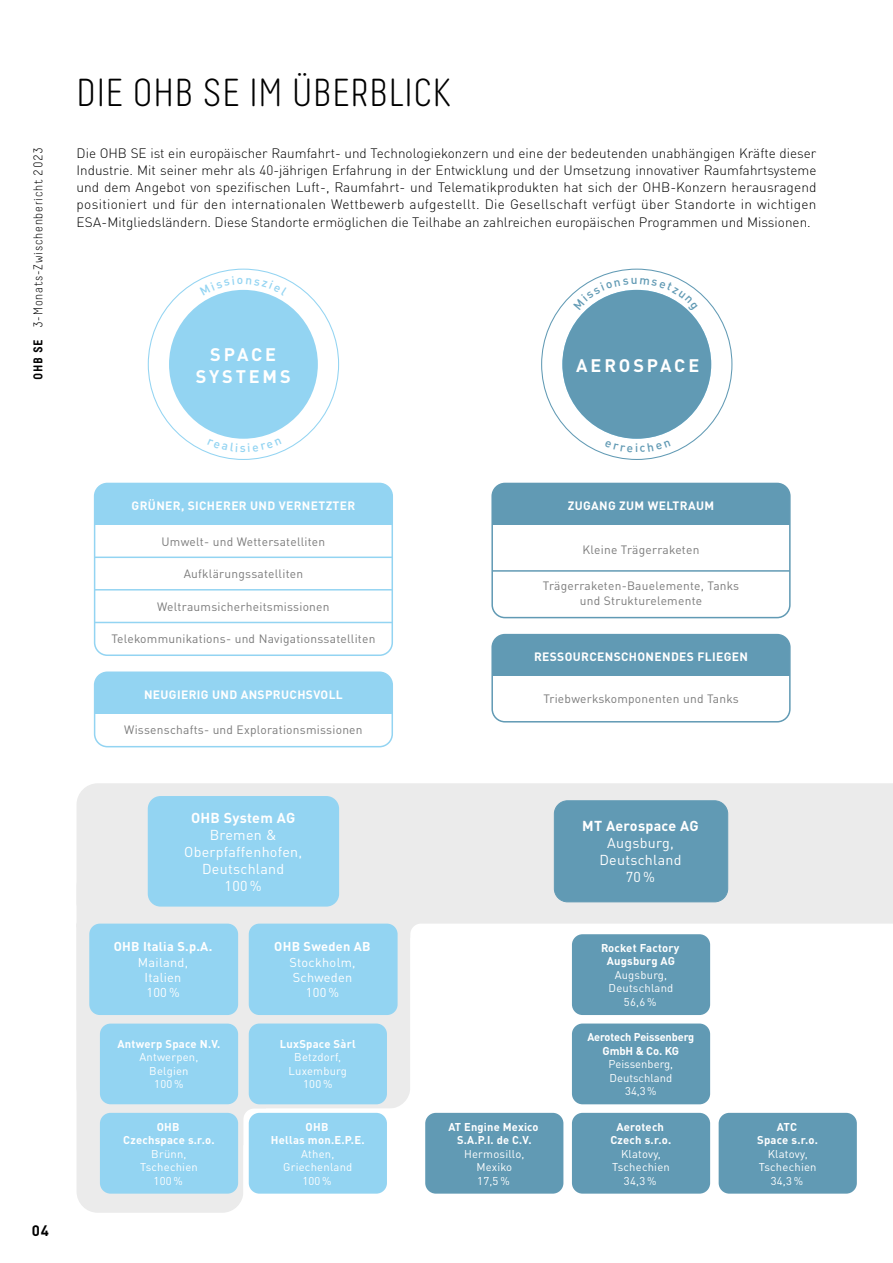
<style>
.page{position:relative;width:893px;height:1263px;background:#fff}
.page>*{position:absolute;margin:0;border:0;box-sizing:border-box;transform-origin:0 0}
.t1{font:300 39px "Decima Round";letter-spacing:.02em;color:#000}
.t2{font:700 18px/21.6px "DINOT";letter-spacing:.16em;color:#fff;text-align:center}
.t3{font:700 15px "DINOT";color:#000}
.t4{font:14.25px/17.1px "DINOT";letter-spacing:.02em;color:#fff;text-align:center}
.t5{font:700 14.25px "DINOT";letter-spacing:.02em;color:#fff}
.t6{font:300 13.5px/17.2px "DINOT";color:#000;text-align:justify}
.t7{font:12.75px/15.3px "DINOT";letter-spacing:.02em;color:#fff;text-align:center}
.t8{font:300 12.75px "Decima Round";letter-spacing:.065em;color:#000}
.t9{font:700 12.75px "DINOT";letter-spacing:.02em;color:#fff}
.t10{font:12px/14.4px "DINOT";letter-spacing:.02em;color:#7b7b7b;text-align:center}
.t11{font:700 12px "DINOT";letter-spacing:.03em;color:#fff}
.t12{font:11.25px/13.5px "DINOT";letter-spacing:.02em;color:#fff;text-align:center}
.t13{font:700 11.25px/13.5px "DINOT";letter-spacing:.02em;color:#fff;text-align:center}
.t14{font:700 11.25px/13.5px "DINOT";letter-spacing:-.01em;color:#fff;text-align:center}
.t15{font:11.25px/13.5px "DINOT";color:#fff;text-align:center}
.s1{font-weight:700}
</style>
<div class="page">
<div style="left:562px;top:290px;width:149px;height:149px;background:#619ab4;border-radius:50%"></div>
<div style="left:169px;top:290px;width:149px;height:149px;background:#93d4f2;border-radius:50%"></div>
<div style="left:230px;top:1098px;width:38px;height:48px;background:#ebebeb;border-radius:19px"></div>
<div style="left:77px;top:783px;width:816px;height:140px;background:#ebebeb"></div>
<div style="left:77px;top:865px;width:166px;height:348px;background:#ebebeb;border-radius:21px"></div>
<svg style="left:100px;top:923px;width:310px;height:185px;fill:#ebebeb"></svg>
<div style="left:243px;top:1108px;width:167px;height:105px;background:#fff;border-radius:11px"></div>
<svg style="left:410px;top:923px;width:483px;height:256px"></svg>
<div style="left:148px;top:796px;width:191px;height:110px;background:#93d4f2;border-radius:13px"></div>
<div style="left:249px;top:923px;width:149px;height:92px;background:#93d4f2;border-radius:11px"></div>
<div style="left:89px;top:923px;width:149px;height:92px;background:#93d4f2;border-radius:11px"></div>
<div style="left:249px;top:1023px;width:138px;height:81px;background:#93d4f2;border-radius:11px"></div>
<div style="left:100px;top:1023px;width:138px;height:81px;background:#93d4f2;border-radius:11px"></div>
<div style="left:249px;top:1113px;width:138px;height:80px;background:#93d4f2;border-radius:11px"></div>
<div style="left:100px;top:1113px;width:138px;height:80px;background:#93d4f2;border-radius:11px"></div>
<div style="left:572px;top:934px;width:138px;height:81px;background:#619ab4;border-radius:11px"></div>
<div style="left:572px;top:1023px;width:138px;height:81px;background:#619ab4;border-radius:11px"></div>
<div style="left:572px;top:1113px;width:138px;height:80px;background:#619ab4;border-radius:11px"></div>
<div style="left:719px;top:1113px;width:138px;height:80px;background:#619ab4;border-radius:11px"></div>
<div style="left:425px;top:1113px;width:138px;height:80px;background:#619ab4;border-radius:11px"></div>
<div style="left:554px;top:801px;width:174px;height:101px;background:#619ab4;border-radius:13px"></div>
<div style="left:554px;top:800px;width:174px;height:102px;border:1px solid #619ab4;border-radius:13px"></div>
<div style="left:492px;top:635px;width:298px;height:87px;background:#619ab4;border-radius:13px"></div>
<div style="left:492px;top:676px;width:298px;height:46px;background:#fff"></div>
<div style="left:491px;top:634px;width:300px;height:88px;border:2px solid #619ab4;border-radius:13px"></div>
<div style="left:492px;top:483px;width:298px;height:135px;background:#619ab4;border-radius:13px"></div>
<div style="left:494px;top:525px;width:294px;height:93px;background:#fff"></div>
<div style="left:491px;top:483px;width:300px;height:135px;border:2px solid #619ab4;border-radius:13px"></div>
<hr style="left:492px;top:570px;width:298px;height:2px;background:#619ab4">
<div style="left:95px;top:483px;width:297px;height:172px;background:#93d4f2;border-radius:13px"></div>
<div style="left:95px;top:525px;width:297px;height:130px;background:#fff"></div>
<div style="left:94px;top:483px;width:299px;height:173px;border:2px solid #93d4f2;border-radius:13px"></div>
<hr style="left:95px;top:622px;width:297px;height:1px;background:#93d4f2">
<hr style="left:95px;top:589px;width:297px;height:1px;background:#93d4f2">
<hr style="left:95px;top:556px;width:297px;height:2px;background:#93d4f2">
<div style="left:95px;top:672px;width:297px;height:75px;background:#93d4f2;border-radius:13px"></div>
<div style="left:95px;top:714px;width:297px;height:33px;background:#fff"></div>
<div style="left:94px;top:671px;width:299px;height:76px;border:2px solid #93d4f2;border-radius:13px"></div>
<svg style="left:573px;top:278px;width:125px;height:33px"></svg>
<svg style="left:207px;top:438px;width:75px;height:14px"></svg>
<svg style="left:200px;top:276px;width:87px;height:19px"></svg>
<p class="t8" style="left:31px;top:380px;width:235px;rotate:-90deg"><span class="s1">OHB SE</span> 3-Monats-Zwischenbericht 2023</p>
<h1 class="t1" style="left:77px;top:71px;width:376px">DIE OHB SE IM ÜBERBLICK</h1>
<p class="t6" style="left:77px;top:144px;width:741px">Die OHB SE ist ein europäischer Raumfahrt- und Technologiekonzern und eine der bedeutenden unabhängigen Kräfte dieser Industrie. Mit seiner mehr als 40-jährigen Erfahrung in der Entwicklung und der Umsetzung innovativer Raumfahrtsysteme und dem Angebot von spezifischen Luft-, Raumfahrt- und Telematikprodukten hat sich der OHB-Konzern herausragend positioniert und für den internationalen Wettbewerb aufgestellt. Die Gesellschaft verfügt über Standorte in wichtigen ESA-Mitgliedsländern. Diese Standorte ermöglichen die Teilhabe an zahlreichen europäischen Programmen und Missionen.</p>
<h2 class="t2" style="left:196px;top:344px;width:97px">SPACE<br>SYSTEMS</h2>
<h2 class="t2" style="left:576px;top:354px;width:124px">AEROSPACE</h2>
<p class="t3" style="left:32px;top:1221px;width:19px">04</p>
<p class="t11" style="left:132px;top:498px;width:225px">GRÜNER, SICHERER UND VERNETZTER</p>
<p class="t10" style="left:162px;top:535px;width:165px">Umwelt- und Wettersatelliten</p>
<p class="t10" style="left:184px;top:567px;width:121px">Aufklärungssatelliten</p>
<p class="t10" style="left:157px;top:599px;width:174px">Weltraumsicherheitsmissionen</p>
<p class="t10" style="left:111px;top:631px;width:265px">Telekommunikations- und Navigationssatelliten</p>
<p class="t11" style="left:144px;top:686px;width:200px">NEUGIERIG UND ANSPRUCHSVOLL</p>
<p class="t10" style="left:124px;top:723px;width:240px">Wissenschafts- und Explorationsmissionen</p>
<p class="t5" style="left:191px;top:808px;width:106px">OHB System AG</p>
<p class="t4" style="left:184px;top:826px;width:120px">Bremen &amp;<br>Oberpfaffenhofen,<br>Deutschland<br>100 %</p>
<p class="t9" style="left:114px;top:938px;width:100px">OHB Italia S.p.A.</p>
<p class="t7" style="left:138px;top:954px;width:52px">Mailand,<br>Italien<br>100 %</p>
<p class="t13" style="left:117px;top:1037px;width:105px">Antwerp Space N.V.</p>
<p class="t12" style="left:139px;top:1050px;width:61px">Antwerpen,<br>Belgien<br>100 %</p>
<p class="t13" style="left:123px;top:1119px;width:93px">OHB<br>Czechspace s.r.o.</p>
<p class="t12" style="left:140px;top:1146px;width:59px">Brünn,<br>Tschechien<br>100 %</p>
<p class="t9" style="left:274px;top:938px;width:98px">OHB Sweden AB</p>
<p class="t7" style="left:289px;top:954px;width:68px">Stockholm,<br>Schweden<br>100 %</p>
<p class="t13" style="left:280px;top:1037px;width:77px">LuxSpace Sàrl</p>
<p class="t12" style="left:288px;top:1050px;width:60px">Betzdorf,<br>Luxemburg<br>100 %</p>
<p class="t13" style="left:271px;top:1119px;width:95px">OHB<br>Hellas mon.E.P.E.</p>
<p class="t12" style="left:283px;top:1146px;width:71px">Athen,<br>Griechenland<br>100 %</p>
<p class="t11" style="left:568px;top:498px;width:148px">ZUGANG ZUM WELTRAUM</p>
<p class="t10" style="left:583px;top:542px;width:118px">Kleine Trägerraketen</p>
<p class="t10" style="left:543px;top:578px;width:198px">Trägerraketen-Bauelemente, Tanks und Strukturelemente</p>
<p class="t11" style="left:534px;top:649px;width:215px">RESSOURCENSCHONENDES FLIEGEN</p>
<p class="t10" style="left:543px;top:691px;width:197px">Triebwerkskomponenten und Tanks</p>
<p class="t13" style="left:448px;top:1119px;width:92px">AT Engine Mexico<br>S.A.P.I. de C.V.</p>
<p class="t12" style="left:464px;top:1146px;width:62px">Hermosillo,<br>Mexiko<br>17,5 %</p>
<p class="t5" style="left:582px;top:817px;width:118px">MT Aerospace AG</p>
<p class="t4" style="left:599px;top:834px;width:84px">Augsburg,<br>Deutschland<br>70%</p>
<p class="t13" style="left:601px;top:941px;width:80px">Rocket Factory<br>Augsburg AG</p>
<p class="t12" style="left:608px;top:968px;width:66px">Augsburg,<br>Deutschland<br>56,6 %</p>
<p class="t14" style="left:587px;top:1030px;width:108px">Aerotech Peissenberg<br>GmbH &amp; Co. KG</p>
<p class="t15" style="left:608px;top:1057px;width:66px">Peissenberg,<br>Deutschland<br>34,3%</p>
<p class="t13" style="left:610px;top:1119px;width:63px">Aerotech<br>Czech s.r.o.</p>
<p class="t12" style="left:612px;top:1146px;width:59px">Klatovy,<br>Tschechien<br>34,3 %</p>
<p class="t13" style="left:757px;top:1119px;width:63px">ATC<br>Space s.r.o.</p>
<p class="t12" style="left:759px;top:1146px;width:59px">Klatovy,<br>Tschechien<br>34,3 %</p>
</div>
